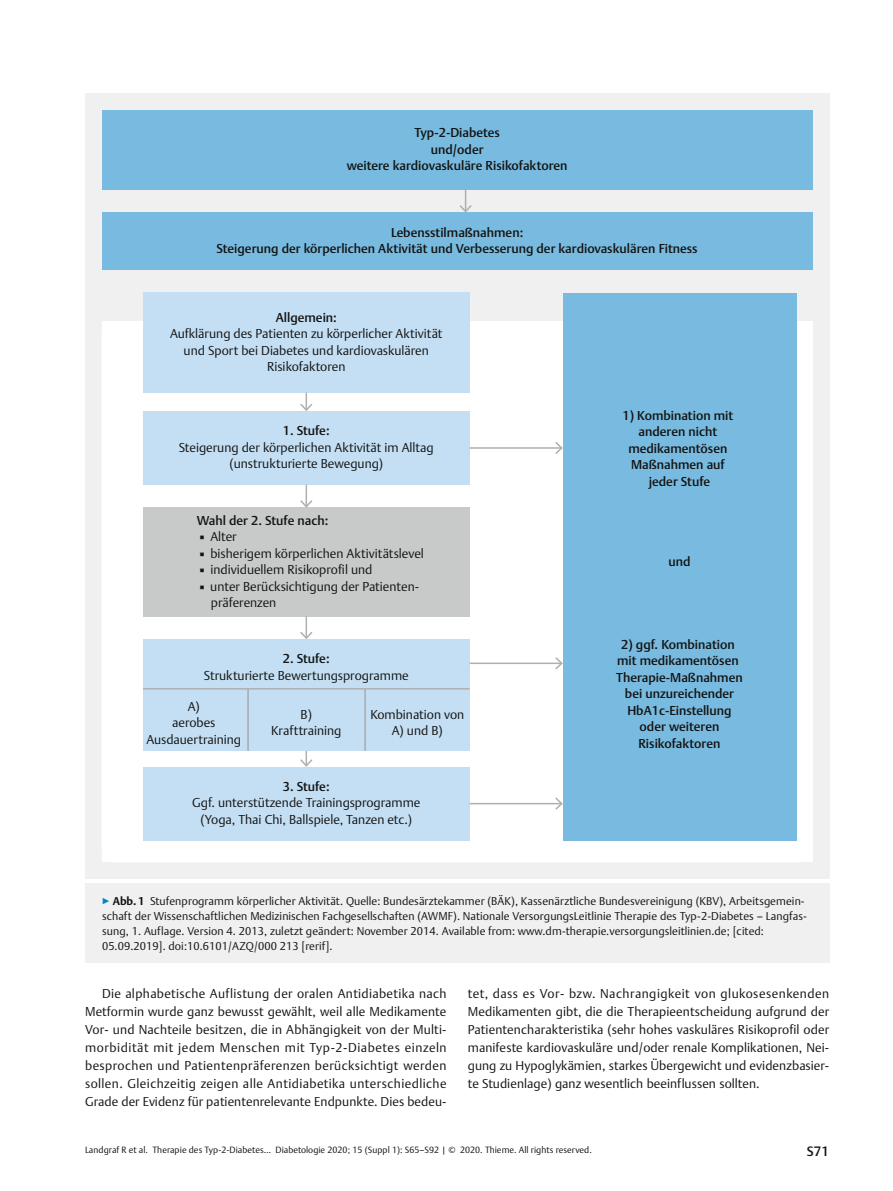
<style>
.page{position:relative;width:893px;height:1191px;background:#fff}
.page>*{position:absolute;margin:0;border:0;box-sizing:border-box;transform-origin:0 0}
.t1{font:13.5px "Adv TT114 f 0202";color:#131413}
.t2{font:12.75px/18px "Adv TT1875 e 499";letter-spacing:.01em;color:#131413;text-align:justify}
.t3{font:300 12.75px/16.5px "Thieme Argo 2011";color:#131413;text-align:center}
.t4{font:500 12.75px/16.5px "Thieme Argo 2011";color:#131413;text-align:center}
.t5{font:11.25px/15px "Adv TT1875 e 499";letter-spacing:.01em;color:#131413}
.t6{font:9px "Adv TT1875 e 499";letter-spacing:.005em;color:#131413}
.s1{color:#0085be}
.s2{font-family:"Adv TT1415 f 0 b 8.B"}
.s3{font-style:inherit}
</style>
<div class="page">
<div style="left:85px;top:883px;width:744px;height:79px;background:#f0f0f0"></div>
<div style="left:85px;top:94px;width:744px;height:784px;background:#f0f0f0"></div>
<div style="left:102px;top:111px;width:710px;height:79px;background:#79bbe0"></div>
<div style="left:102px;top:213px;width:710px;height:57px;background:#79bbe0"></div>
<div style="left:102px;top:322px;width:710px;height:540px;background:#fff"></div>
<div style="left:143px;top:293px;width:327px;height:100px;background:#c4dff4"></div>
<div style="left:143px;top:411px;width:327px;height:74px;background:#c4dff4"></div>
<div style="left:143px;top:507px;width:327px;height:109px;background:#c8c9c9"></div>
<div style="left:143px;top:639px;width:327px;height:112px;background:#c4dff4"></div>
<div style="left:563px;top:293px;width:233px;height:547px;background:#79bbe0"></div>
<div style="left:143px;top:767px;width:327px;height:73px;background:#c4dff4"></div>
<hr style="left:143px;top:688px;width:327px;height:1px;background:#afafb0">
<hr style="left:247px;top:689px;width:2px;height:62px;background:#afafb0">
<hr style="left:364px;top:689px;width:2px;height:62px;background:#afafb0">
<svg style="left:459px;top:190px;width:13px;height:23px"></svg>
<svg style="left:300px;top:393px;width:12px;height:18px"></svg>
<svg style="left:300px;top:485px;width:12px;height:23px"></svg>
<svg style="left:300px;top:616px;width:12px;height:23px"></svg>
<svg style="left:300px;top:751px;width:12px;height:16px"></svg>
<hr style="left:470px;top:447px;width:91px;height:2px;background:#afafb0">
<svg style="left:555px;top:442px;width:8px;height:12px"></svg>
<hr style="left:470px;top:662px;width:91px;height:2px;background:#afafb0">
<svg style="left:555px;top:657px;width:8px;height:12px"></svg>
<hr style="left:470px;top:803px;width:91px;height:1px;background:#afafb0">
<svg style="left:555px;top:797px;width:8px;height:12px"></svg>
<p class="t4" style="left:347px;top:126px;width:222px">Typ-2-Diabetes<br>und/oder<br>weitere kardiovaskuläre Risikofaktoren</p>
<p class="t4" style="left:217px;top:225px;width:483px">Lebensstilmaßnahmen:<br>Steigerung der körperlichen Aktivität und Verbesserung der kardiovaskulären Fitness</p>
<p class="t4" style="left:276px;top:310px;width:63px">Allgemein:</p>
<p class="t3" style="left:170px;top:326px;width:274px">Aufklärung des Patienten zu körperlicher Aktivität und Sport bei Diabetes und kardiovaskulären<br>Risikofaktoren</p>
<p class="t4" style="left:283px;top:423px;width:48px">1. Stufe:</p>
<p class="t3" style="left:179px;top:440px;width:257px">Steigerung der körperlichen Aktivität im Alltag (unstrukturierte Bewegung)</p>
<p class="t4" style="left:197px;top:513px;width:133px">Wahl der 2. Stufe nach:</p>
<p class="t3" style="left:197px;top:529px;width:42px">▪ Alter</p>
<p class="t3" style="left:197px;top:546px;width:229px">▪ bisherigem körperlichen Aktivitätslevel</p>
<p class="t3" style="left:197px;top:562px;width:177px">▪ individuellem Risikoprofil und</p>
<p class="t3" style="left:211px;top:579px;width:210px;text-align:left;text-indent:-14px">▪ unter Berücksichtigung der Patienten&shy;präferenzen</p>
<p class="t4" style="left:283px;top:651px;width:48px">2. Stufe:</p>
<p class="t3" style="left:204px;top:668px;width:206px">Strukturierte Bewertungsprogramme</p>
<p class="t3" style="left:146px;top:699px;width:96px">A)<br>aerobes<br>Ausdauertraining</p>
<p class="t3" style="left:271px;top:707px;width:72px">B)<br>Krafttraining</p>
<p class="t3" style="left:370px;top:707px;width:96px">Kombination von<br>A) und B)</p>
<p class="t4" style="left:283px;top:779px;width:48px">3. Stufe:</p>
<p class="t3" style="left:192px;top:795px;width:230px">Ggf. unterstützende Trainingsprogramme (Yoga, Thai Chi, Ballspiele, Tanzen etc.)</p>
<p class="t4" style="left:622px;top:408px;width:112px">1) Kombination mit anderen nicht medikamentösen<br>Maßnahmen auf jeder Stufe</p>
<p class="t4" style="left:668px;top:554px;width:24px">und</p>
<p class="t4" style="left:616px;top:637px;width:128px">2) ggf. Kombination mit medikamentösen<br>Therapie-Maßnahmen bei unzureichender<br>HbA1c-Einstellung oder weiteren<br>Risikofaktoren</p>
<p class="t5" style="left:102px;top:894px;width:706px"><span class="s1">▶</span> <span class="s2">Abb. 1</span> Stufenprogramm körperlicher Aktivität. Quelle: Bundesärztekammer (BÄK), Kassenärztliche Bundesvereinigung (KBV), Arbeitsgemein&shy;schaft der Wissenschaftlichen Medizinischen Fachgesellschaften (AWMF). Nationale VersorgungsLeitlinie Therapie des Typ-2-Diabetes <span class="s3">–</span> Langfas&shy;sung, 1. Auflage. Version 4. 2013, zuletzt geändert: November 2014. Available from: www.dm-therapie.versorgungsleitlinien.de; [cited:<br>05.09.2019]. doi:10.6101/AZQ/000 213 [rerif].</p>
<p class="t2" style="left:85px;top:985px;width:363px;text-indent:17px">Die alphabetische Auflistung der oralen Antidiabetika nach Metformin wurde ganz bewusst gewählt, weil alle Medikamente Vor- und Nachteile besitzen, die in Abhängigkeit von der Multi&shy;morbidität mit jedem Menschen mit Typ-2-Diabetes einzeln besprochen und Patientenpräferenzen berücksichtigt werden sollen. Gleichzeitig zeigen alle Antidiabetika unterschiedliche Grade der Evidenz für patientenrelevante Endpunkte. Dies bedeu-</p>
<p class="t2" style="left:468px;top:985px;width:363px">tet, dass es Vor- bzw. Nachrangigkeit von glukosesenkenden Medikamenten gibt, die die Therapieentscheidung aufgrund der Patientencharakteristika (sehr hohes vaskuläres Risikoprofil oder manifeste kardiovaskuläre und/oder renale Komplikationen, Nei&shy;gung zu Hypoglykämien, starkes Übergewicht und evidenzbasier&shy;te Studienlage) ganz wesentlich beeinflussen sollten.</p>
<p class="t6" style="left:85px;top:1146px;width:508px">Landgraf R et al. Therapie des Typ-2-Diabetes<span class="s3">…</span> Diabetologie 2020; 15 (Suppl 1): S65<span class="s3">–</span>S92 | © 2020. Thieme. All rights reserved.</p>
<p class="t1" style="left:807px;top:1145px;width:24px">S71</p>
</div>
